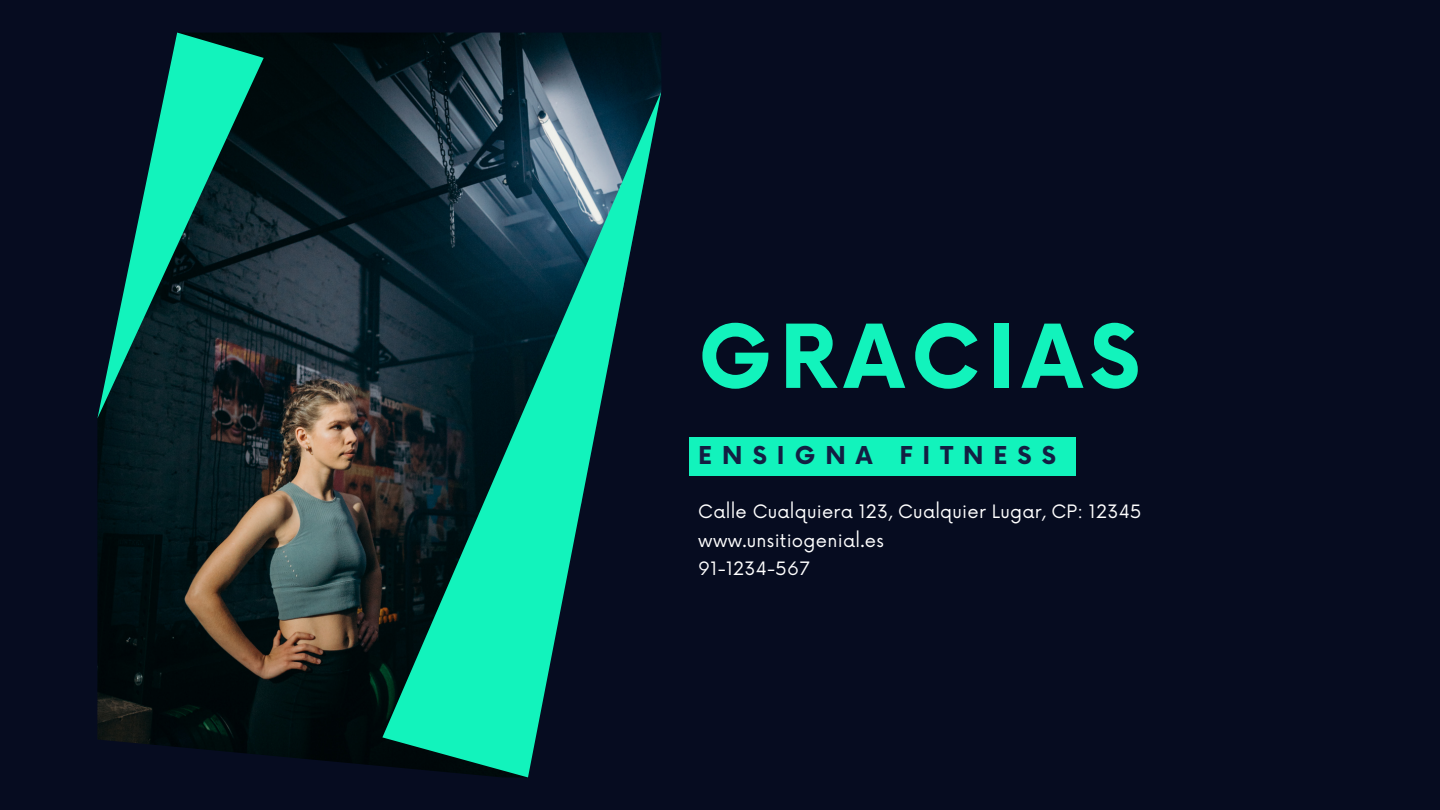
<style>
.page{position:relative;width:1440px;height:810px;background:#060c20}
.page>*{position:absolute;margin:0;border:0;box-sizing:border-box;transform-origin:0 0}
.t1{font:700 85.7px "Now";letter-spacing:.085em;color:#12f3bc}
.t2{font:700 24px "Now";letter-spacing:.415em;color:#131e42}
.t3{font:18px/28.5px "Now";letter-spacing:.015em;color:#fff}
</style>
<div class="page">
<div style="left:689px;top:437px;width:387px;height:39px;background:#12f3bc"></div>
<svg style="left:97px;top:33px;width:564px;height:744px"></svg>
<h1 class="t1" style="left:698px;top:311px;width:443px">GRACIAS</h1>
<h2 class="t2" style="left:698px;top:442px;width:359px">ENSIGNA FITNESS</h2>
<p class="t3" style="left:698px;top:499px;width:445px">Calle Cualquiera 123, Cualquier Lugar, CP: 12345 www.unsitiogenial.es<br>91-1234-567</p>
</div>
